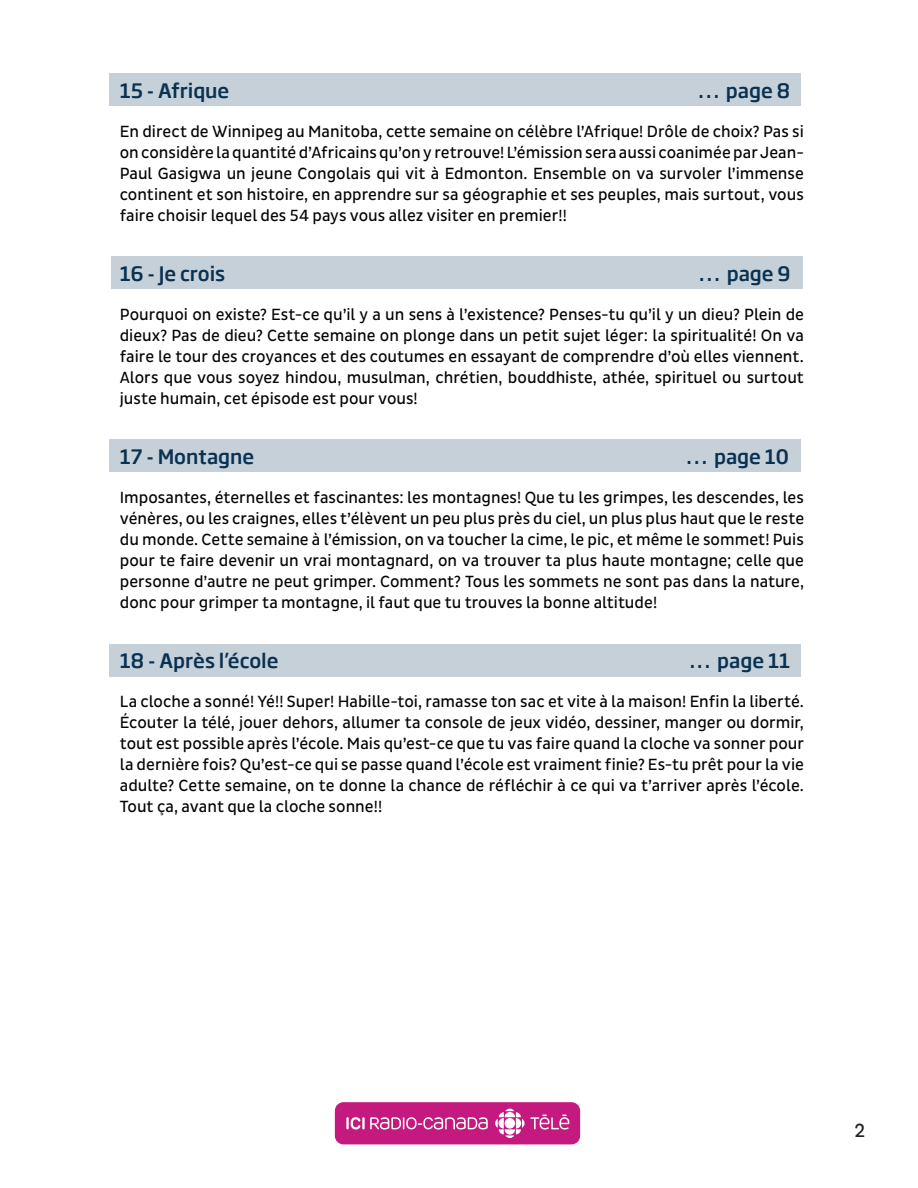
<style>
.page{position:relative;width:918px;height:1188px;background:#fff}
.page>*{position:absolute;margin:0;border:0;box-sizing:border-box;transform-origin:0 0}
.t1{font:500 19.5px "Soho Gothic Pro";letter-spacing:-.005em;color:#093151}
.t2{font:19.5px "Pluto Sans Cond";color:#231f20}
.t3{font:16.5px/21px "Pluto Sans Cond";color:#040503;text-align:justify}
</style>
<div class="page">
<div style="left:109px;top:73px;width:692px;height:33px;background:#c6d0d9"></div>
<div style="left:111px;top:256px;width:692px;height:33px;background:#c6d0d9"></div>
<div style="left:110px;top:439px;width:691px;height:33px;background:#c6d0d9"></div>
<div style="left:109px;top:644px;width:692px;height:33px;background:#c6d0d9"></div>
<div style="left:335px;top:1102px;width:245px;height:42px;background:#c41a7f;border-radius:9px"></div>
<svg style="left:346px;top:1117px;width:142px;height:13px"></svg>
<svg style="left:495px;top:1109px;width:74px;height:29px"></svg>
<p class="t1" style="left:120px;top:75px;width:111px">15 - Afrique</p>
<p class="t1" style="left:698px;top:75px;width:93px">. . . page 8</p>
<p class="t3" style="left:120px;top:121px;width:686px">En direct de Winnipeg au Manitoba, cette semaine on célèbre l’Afrique! Drôle de choix? Pas si on considère la quantité d’Africains qu’on y retrouve! L’émission sera aussi coanimée par Jean-Paul Gasigwa un jeune Congolais qui vit à Edmonton. Ensemble on va survoler l’immense continent et son histoire, en apprendre sur sa géographie et ses peuples, mais surtout, vous faire choisir lequel des 54 pays vous allez visiter en premier!!</p>
<p class="t1" style="left:120px;top:258px;width:107px">16 - Je crois</p>
<p class="t1" style="left:699px;top:258px;width:93px">. . . page 9</p>
<p class="t3" style="left:120px;top:304px;width:686px">Pourquoi on existe? Est-ce qu’il y a un sens à l’existence? Penses-tu qu’il y un dieu? Plein de dieux? Pas de dieu? Cette semaine on plonge dans un petit sujet léger: la spiritualité! On va faire le tour des croyances et des coutumes en essayant de comprendre d’où elles viennent.<br>Alors que vous soyez hindou, musulman, chrétien, bouddhiste, athée, spirituel ou surtout juste humain, cet épisode est pour vous!</p>
<p class="t1" style="left:120px;top:441px;width:136px">17 - Montagne</p>
<p class="t1" style="left:687px;top:441px;width:104px">. . . page 10</p>
<p class="t3" style="left:120px;top:487px;width:686px">Imposantes, éternelles et fascinantes: les montagnes! Que tu les grimpes, les descendes, les vénères, ou les craignes, elles t’élèvent un peu plus près du ciel, un plus plus haut que le reste du monde. Cette semaine à l’émission, on va toucher la cime, le pic, et même le sommet! Puis pour te faire devenir un vrai montagnard, on va trouver ta plus haute montagne; celle que personne d’autre ne peut grimper. Comment? Tous les sommets ne sont pas dans la nature, donc pour grimper ta montagne, il faut que tu trouves la bonne altitude!</p>
<p class="t1" style="left:120px;top:645px;width:160px">18 - Après l’école</p>
<p class="t1" style="left:690px;top:645px;width:103px">. . . page 11</p>
<p class="t3" style="left:120px;top:691px;width:686px">La cloche a sonné! Yé!! Super! Habille-toi, ramasse ton sac et vite à la maison! Enfin la liberté.<br>Écouter la télé, jouer dehors, allumer ta console de jeux vidéo, dessiner, manger ou dormir, tout est possible après l’école. Mais qu’est-ce que tu vas faire quand la cloche va sonner pour la dernière fois? Qu’est-ce qui se passe quand l’école est vraiment finie? Es-tu prêt pour la vie adulte? Cette semaine, on te donne la chance de réfléchir à ce qui va t’arriver après l’école.<br>Tout ça, avant que la cloche sonne!!</p>
<p class="t2" style="left:854px;top:1119px;width:12px">2</p>
</div>
